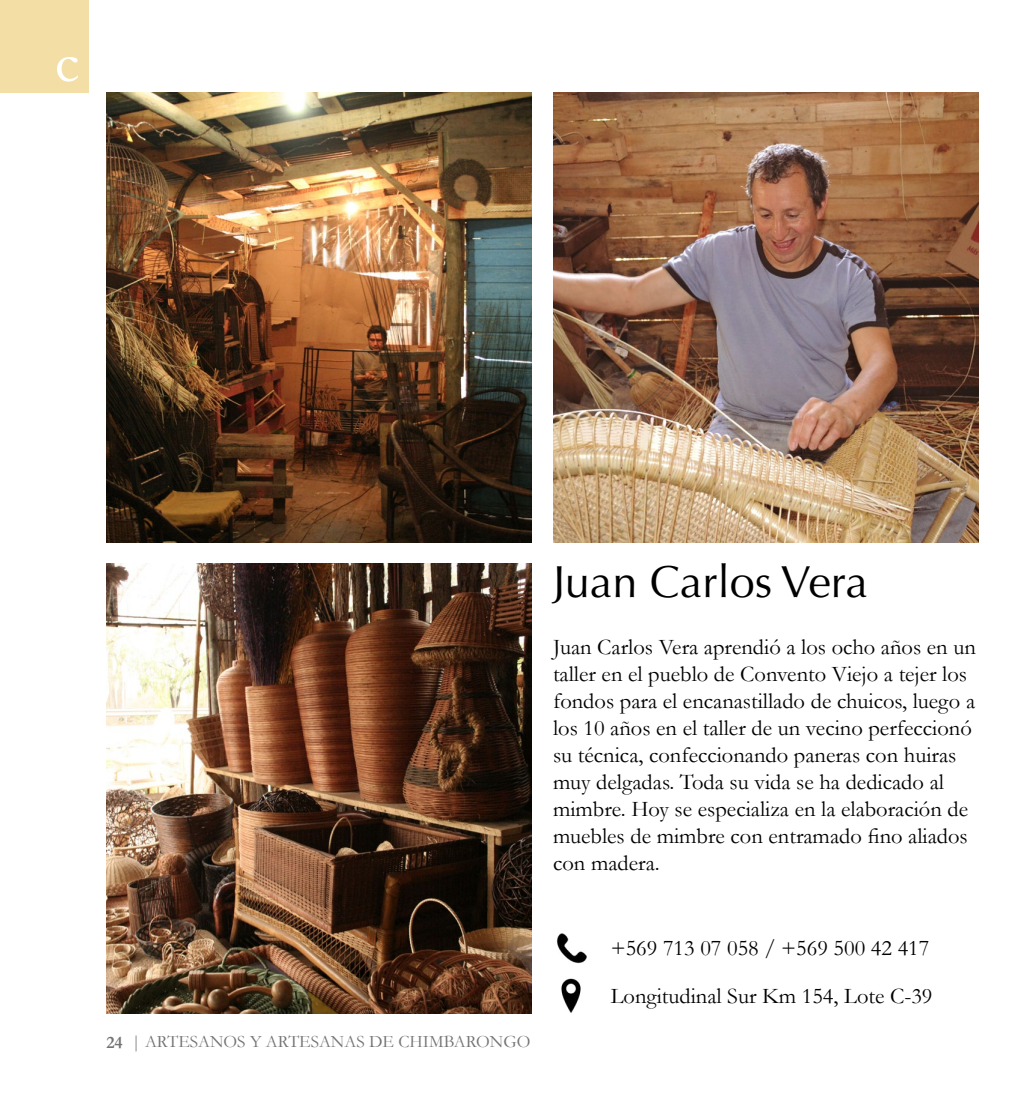
<style>
.page{position:relative;width:1014px;height:1106px;background:#fff}
.page>*{position:absolute;margin:0;border:0;box-sizing:border-box;transform-origin:0 0}
.t1{font:59.5px "Garamond";color:#fff}
.t2{font:45px "Optima LT Std";color:#000}
.t3{font:22.5px/27px "Garamond";color:#000}
.t4{font:17.5px "Garamond";color:#737373}
.s1{font-weight:700}
</style>
<div class="page">
<div style="left:0;top:0;width:88px;height:92px;background:#f3dea5"></div>
<img style="left:556px;top:933px;width:31px;height:31px">
<img style="left:561px;top:978px;width:20px;height:35px">
<img style="left:106px;top:92px;width:425px;height:450px">
<img style="left:553px;top:92px;width:425px;height:450px">
<img style="left:106px;top:563px;width:425px;height:450px">
<h1 class="t1" style="left:55px;top:22px;width:26px">c</h1>
<h2 class="t2" style="left:553px;top:555px;width:316px">Juan Carlos Vera</h2>
<p class="t3" style="left:553px;top:633px;width:424px">Juan Carlos Vera aprendió a los ocho años en un taller en el pueblo de Convento Viejo a tejer los fondos para el encanastillado de chuicos, luego a los 10 años en el taller de un vecino perfeccionó su técnica, confeccionando paneras con huiras muy delgadas. Toda su vida se ha dedicado al mimbre. Hoy se especializa en la elaboración de muebles de mimbre con entramado fino aliados con madera.</p>
<p class="t4" style="left:106px;top:1029px;width:426px"><span class="s1">24</span> | artesanos y artesanas de chimbarongo</p>
<p class="t3" style="left:610px;top:923px;width:323px;line-height:47.8px">+569 713 07 058 / +569 500 42 417<br>Longitudinal Sur Km 154, Lote C-39</p>
</div>
